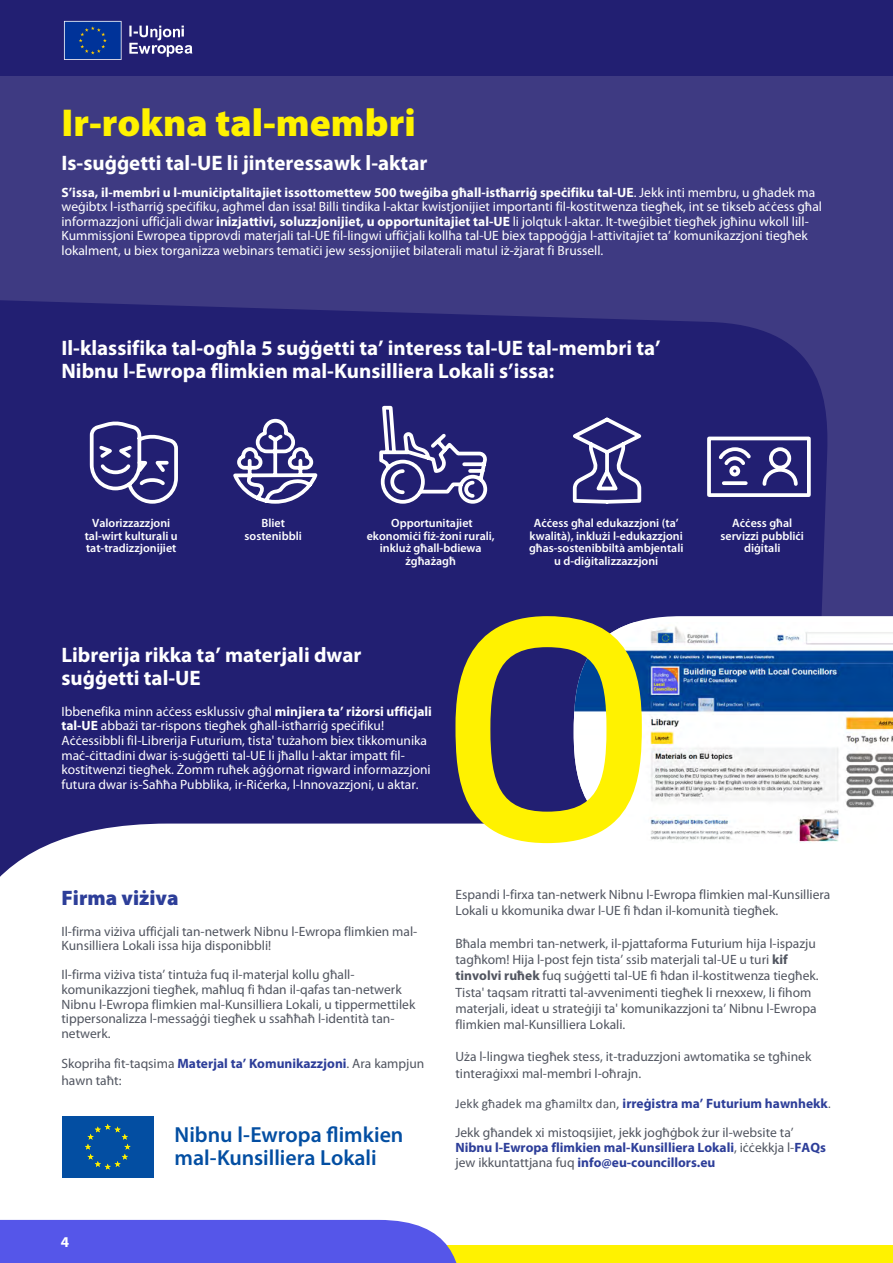
<style>
.page{position:relative;width:893px;height:1263px;background:#fff}
.page>*{position:absolute;margin:0;border:0;box-sizing:border-box;transform-origin:0 0}
.t1{font:900 39px "Myriad Pro";color:#fff200}
.t2{font:600 21.9px/23.1px "Myriad Pro";letter-spacing:-.005em;color:#034ea2}
.t3{font:700 21px/22.6px "Myriad Pro";color:#fff}
.t4{font:900 21px "Myriad Pro";color:#2d3e99}
.t5{font:700 15px "Myriad Pro";color:#fff}
.t6{font:13.5px/14.5px "Myriad Pro";color:#fff}
.Pa2{font:13.5px/14.5px "Myriad Pro";color:#515560}
.Default{font:13.5px/16.2px "Myriad Pro";color:#515560}
.Default-2{font:700 13.5px "Myriad Pro";color:#2d3e99}
.t7{font:600 12px/12.9px "Myriad Pro";color:#fff;text-align:center}
.s1{font-weight:700}
.s2{font-weight:700;color:#2d3e99}
.s3{font-family:"Calibri";font-weight:400;color:#515560}
</style>
<div class="page">
<div style="left:0;top:0;width:893px;height:802px;background:#3e3a82"></div>
<div style="left:0;top:300px;width:828px;height:523px;background:#221f72"></div>
<svg style="left:0;top:823px;width:552px;height:397px"></svg>
<div style="left:0;top:0;width:893px;height:75px;background:#221f72"></div>
<div style="left:1px;top:1245px;width:892px;height:18px;background:#fff200"></div>
<div style="left:0;top:1220px;width:457px;height:43px;background:#5556e9"></div>
<div style="left:52px;top:1107px;width:379px;height:79px;background:#fff"></div>
<svg style="left:62px;top:1177px;width:92px;height:1px"></svg>
<div style="left:62px;top:1116px;width:92px;height:61px;background:#034ea2"></div>
<svg style="left:85px;top:1124px;width:46px;height:46px"></svg>
<svg style="left:642px;top:616px;width:251px;height:6px;background:#f1f1f6"></svg>
<img style="left:642px;top:622px;width:251px;height:221px">
<svg style="left:455px;top:616px;width:187px;height:227px;background:#a29d51"></svg>
<svg style="left:88px;top:418px;width:92px;height:87px;background:#514f90"></svg>
<svg style="left:229px;top:417px;width:91px;height:88px;background:#5c5a97"></svg>
<svg style="left:377px;top:404px;width:113px;height:102px;background:#525091"></svg>
<svg style="left:566px;top:414px;width:82px;height:92px;background:#4e4c8e"></svg>
<div style="left:707px;top:437px;width:104px;height:60px;border:4px solid #fff"></div>
<svg style="left:716px;top:445px;width:83px;height:43px;background:#535091"></svg>
<svg style="left:64px;top:21px;width:58px;height:39px;background:#16439b"></svg>
<svg style="left:129px;top:26px;width:63px;height:31px"></svg>
<p class="t1" style="left:62px;top:101px;width:356px">Ir-rokna tal-membri</p>
<p class="t3" style="left:62px;top:152px;width:367px">Is-suġġetti tal-UE li jinteressawk l-aktar</p>
<p class="t6" style="left:62px;top:185px;width:762px"><span class="s1">S’issa, il-membri u l-muniċiptalitajiet issottomettew 500 tweġiba għall-istħarriġ speċifiku tal-UE</span>. Jekk inti membru, u għadek ma weġibtx l-istħarriġ speċifiku, agħmel dan issa! Billi tindika l-aktar kwistjonijiet importanti fil-kostitwenza tiegħek, int se tikseb aċċess għal informazzjoni uffiċjali dwar <span class="s1">inizjattivi, soluzzjonijiet, u opportunitajiet tal-UE</span> li jolqtuk l-aktar. It-tweġibiet tiegħek jgħinu wkoll lill-Kummissjoni Ewropea tipprovdi materjali tal-UE fil-lingwi uffiċjali kollha tal-UE biex tappoġġja l-attivitajiet ta’ komunikazzjoni tiegħek lokalment, u biex torganizza webinars tematiċi jew sessjonijiet bilaterali matul iż-żjarat fi Brussell.</p>
<p class="t3" style="left:62px;top:337px;width:601px">Il-klassifika tal-ogħla 5 suġġetti ta’ interess tal-UE tal-membri ta’<br>Nibnu l-Ewropa flimkien mal-Kunsilliera Lokali s’issa:</p>
<p class="t7" style="left:85px;top:516px;width:95px">Valorizzazzjoni tal-wirt kulturali u tat-tradizzjonijiet</p>
<p class="t7" style="left:261px;top:516px;width:25px">Bliet</p>
<p class="t7" style="left:245px;top:529px;width:59px">sostenibbli</p>
<p class="t7" style="left:367px;top:516px;width:130px">Opportunitajiet ekonomiċi fiż-żoni rurali, inkluż għall-bdiewa żgħażagħ</p>
<p class="t7" style="left:529px;top:516px;width:156px">Aċċess għal edukazzjoni (ta’ kwalità), inklużi l-edukazzjoni għas-sostenibbiltà ambjentali u d-diġitalizzazzjoni</p>
<p class="t7" style="left:720px;top:516px;width:85px">Aċċess għal servizzi pubbliċi diġitali</p>
<p class="t3" style="left:62px;top:644px;width:302px">Librerija rikka ta’ materjali dwar suġġetti tal-UE</p>
<p class="t6" style="left:62px;top:704px;width:372px">Ibbenefika minn aċċess esklussiv għal <span class="s1">minjiera ta’ riżorsi uffiċjali tal-UE</span> abbażi tar-rispons tiegħek għall-istħarriġ speċifiku!<br>Aċċessibbli fil-Librerija Futurium, tista' tużahom biex tikkomunika maċ-ċittadini dwar is-suġġetti tal-UE li jħallu l-aktar impatt fil&shy;kostitwenzi tiegħek. Żomm ruħek aġġornat rigward informazzjoni futura dwar is-Saħħa Pubblika, ir-Riċerka, l-Innovazzjoni, u aktar.</p>
<p class="t4" style="left:62px;top:886px;width:119px">Firma viżiva</p>
<p class="Pa2" style="left:62px;top:924px;width:357px">Il-firma viżiva uffiċjali tan-netwerk Nibnu l-Ewropa flimkien mal-<br>Kunsilliera Lokali issa hija disponibbli!</p>
<p class="Pa2" style="left:62px;top:968px;width:355px">Il-firma viżiva tista’ tintuża fuq il-materjal kollu għall&shy;komunikazzjoni tiegħek, maħluq fi ħdan il-qafas tan-netwerk Nibnu l-Ewropa flimkien mal-Kunsilliera Lokali, u tippermettilek tippersonalizza l-messaġġi tiegħek u ssaħħaħ l-identità tan&shy;netwerk.</p>
<p class="Default" style="left:62px;top:1056px;width:364px">Skopriha fit-taqsima <span class="s2">Materjal ta’ Komunikazzjoni</span>. Ara kampjun hawn taħt:</p>
<p class="t5" style="left:61px;top:1233px;width:10px">4</p>
<p class="t2" style="left:175px;top:1123px;width:230px">Nibnu l-Ewropa flimkien mal-Kunsilliera Lokali</p>
<p class="Default" style="left:455px;top:887px;width:376px">Espandi l-firxa tan-netwerk Nibnu l-Ewropa flimkien mal-Kunsilliera<br>Lokali u kkomunika dwar l-UE fi ħdan il-komunità tiegħek.</p>
<p class="Pa2" style="left:455px;top:935px;width:365px;line-height:16.2px">Bħala membri tan-netwerk, il-pjattaforma Futurium hija l-ispazju tagħkom! Hija l-post fejn tista’ ssib materjali tal-UE u turi <span class="s1">kif tinvolvi ruħek</span> fuq suġġetti tal-UE fi ħdan il-kostitwenza tiegħek.<br>Tista' taqsam ritratti tal-avvenimenti tiegħek li rnexxew, li fihom materjali, ideat u strateġiji ta' komunikazzjoni ta’ Nibnu l-Ewropa flimkien mal-Kunsilliera Lokali.</p>
<p class="Pa2" style="left:455px;top:1049px;width:357px;line-height:16.2px">Uża l-lingwa tiegħek stess, it-traduzzjoni awtomatika se tgħinek tinteraġixxi mal-membri l-oħrajn.</p>
<p class="Default-2" style="left:455px;top:1096px;width:377px"><span class="s3">Jekk għadek ma għamiltx dan,</span> irreġistra ma’ Futurium hawnhekk<span class="s3">.</span></p>
<p class="Pa2" style="left:455px;top:1126px;width:372px">Jekk għandek xi mistoqsijiet, jekk jogħġbok żur il-website ta’<br><span class="s2">Nibnu l-Ewropa flimkien mal-Kunsilliera Lokali</span>, iċċekkja l-<span class="s2">FAQs </span>jew ikkuntattjana fuq <span class="s2">info@eu-councillors.eu</span></p>
</div>
